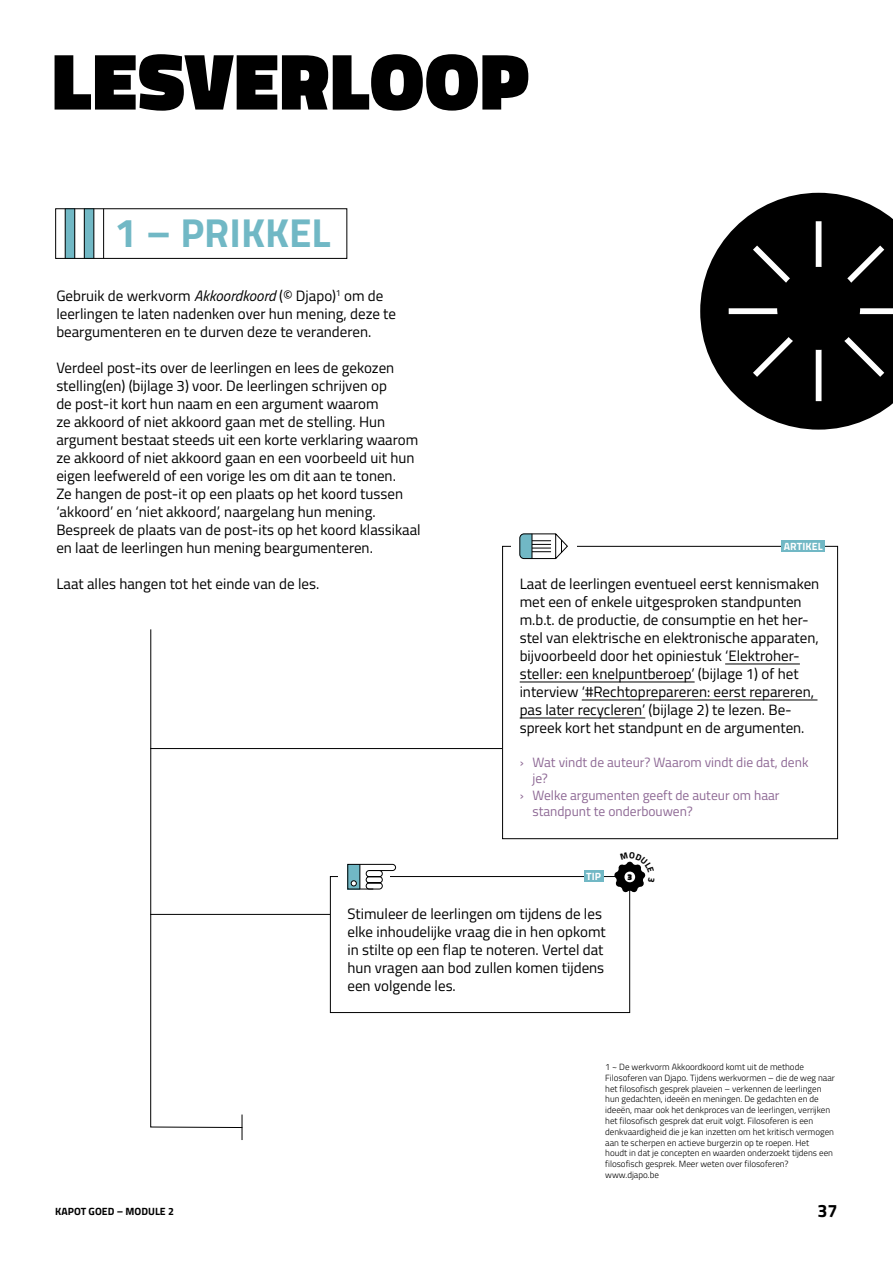
<style>
.page{position:relative;width:893px;height:1263px;background:#fff}
.page>*{position:absolute;margin:0;border:0;box-sizing:border-box;transform-origin:0 0}
.t1{font:900 81px "Titillium Web";letter-spacing:.01em;color:#000}
.t2{font:700 40.5px "Titillium Web";color:#71b8c5}
.t3{font:700 18px "Titillium Web";color:#000}
.t4{font:15px/18px "Titillium Web";color:#000}
.t5{font:13.5px "Titillium Web";color:#8e6995}
.t6{font:700 10.5px "Titillium Web";color:#000}
.t7{font:700 10.5px "Titillium Web";letter-spacing:.01em;color:#fff}
.t8{font:300 9px/10.8px "Titillium Web";color:#000}
.t9{font:900 8.4px "Titillium Web";color:#000}
.s1{font-style:italic}
</style>
<div class="page">
<svg style="left:700px;top:193px;width:193px;height:237px;fill:#000"></svg>
<div style="left:816px;top:221px;width:5px;height:180px;background:#fff"></div>
<div style="left:729px;top:308px;width:164px;height:6px;background:#fff"></div>
<svg style="left:747px;top:239px;width:143px;height:144px;background:#161616"></svg>
<hr style="left:150px;top:748px;width:367px;height:1px;background:#000">
<hr style="left:150px;top:914px;width:249px;height:1px;background:#000">
<div style="left:84px;top:209px;width:10px;height:50px;background:#71b8c5"></div>
<div style="left:65px;top:209px;width:10px;height:50px;background:#71b8c5"></div>
<div style="left:55px;top:208px;width:292px;height:51px;border:1px solid #000"></div>
<hr style="left:65px;top:209px;width:1px;height:49px;background:#000">
<hr style="left:74px;top:209px;width:1px;height:49px;background:#000">
<hr style="left:84px;top:209px;width:1px;height:49px;background:#000">
<hr style="left:93px;top:209px;width:1px;height:49px;background:#000">
<hr style="left:103px;top:209px;width:1px;height:49px;background:#000">
<div style="left:503px;top:546px;width:335px;height:293px;background:#fff"></div>
<hr style="left:725px;top:664px;width:75px;height:1px;background:#000">
<hr style="left:520px;top:682px;width:175px;height:1px;background:#000">
<hr style="left:582px;top:700px;width:235px;height:1px;background:#000">
<hr style="left:520px;top:718px;width:125px;height:1px;background:#000">
<div style="left:502px;top:546px;width:336px;height:293px;border:1px solid #000"></div>
<div style="left:511px;top:526px;width:65px;height:38px;background:#fff"></div>
<div style="left:782px;top:540px;width:43px;height:12px;background:#71b8c5"></div>
<svg style="left:520px;top:534px;width:48px;height:25px"></svg>
<div style="left:330px;top:876px;width:300px;height:136px;background:#fff"></div>
<div style="left:330px;top:876px;width:300px;height:137px;border:1px solid #000"></div>
<div style="left:339px;top:856px;width:51px;height:38px;background:#fff"></div>
<div style="left:584px;top:871px;width:19px;height:11px;background:#71b8c5"></div>
<svg style="left:348px;top:864px;width:48px;height:25px"></svg>
<svg style="left:150px;top:629px;width:93px;height:499px"></svg>
<svg style="left:242px;top:1114px;width:1px;height:26px"></svg>
<svg style="left:614px;top:861px;width:32px;height:32px"></svg>
<h1 class="t1" style="left:52px;top:22px;width:479px">LESVERLOOP</h1>
<h2 class="t2" style="left:115px;top:202px;width:218px">1 – PRIKKEL</h2>
<p class="t4" style="left:56px;top:286px;width:341px">Gebruik de werkvorm <span class="s1">Akkoordkoord</span> (© Djapo)<sup>1</sup> om de leerlingen te laten nadenken over hun mening, deze te beargumenteren en te durven deze te veranderen.</p>
<p class="t4" style="left:56px;top:358px;width:366px">Verdeel post-its over de leerlingen en lees de gekozen stelling(en) (bijlage 3) voor. De leerlingen schrijven op<br>de post-it kort hun naam en een argument waarom<br>ze akkoord of niet akkoord gaan met de stelling. Hun argument bestaat steeds uit een korte verklaring waarom ze akkoord of niet akkoord gaan en een voorbeeld uit hun eigen leefwereld of een vorige les om dit aan te tonen.<br>Ze hangen de post-it op een plaats op het koord tussen ‘akkoord’ en ‘niet akkoord’, naargelang hun mening.<br>Bespreek de plaats van de post-its op het koord klassikaal en laat de leerlingen hun mening beargumenteren.</p>
<p class="t4" style="left:56px;top:574px;width:264px">Laat alles hangen tot het einde van de les.</p>
<p class="t7" style="left:784px;top:538px;width:40px">ARTIKEL</p>
<p class="t4" style="left:520px;top:574px;width:301px">Laat de leerlingen eventueel eerst kennismaken met een of enkele uitgesproken standpunten m.b.t. de productie, de consumptie en het her&shy;stel van elektrische en elektronische apparaten, bijvoorbeeld door het opiniestuk ‘Elektroher&shy;steller: een knelpuntberoep’ (bijlage 1) of het interview ‘#Rechtoprepareren: eerst repareren, pas later recycleren’ (bijlage 2) te lezen. Be&shy;spreek kort het standpunt en de argumenten.</p>
<p class="t5" style="left:520px;top:752px;width:290px">› Wat vindt de auteur? Waarom vindt die dat, denk</p>
<p class="t5" style="left:532px;top:769px;width:17px">je?</p>
<p class="t5" style="left:520px;top:785px;width:261px">› Welke argumenten geeft de auteur om haar</p>
<p class="t5" style="left:532px;top:801px;width:162px">standpunt te onderbouwen?</p>
<p class="t7" style="left:586px;top:868px;width:16px">TIP</p>
<p class="t9" style="left:627px;top:871px;width:6px">3</p>
<p class="t4" style="left:347px;top:904px;width:260px">Stimuleer de leerlingen om tijdens de les elke inhoudelijke vraag die in hen opkomt in stilte op een flap te noteren. Vertel dat hun vragen aan bod zullen komen tijdens een volgende les.</p>
<p class="t8" style="left:605px;top:1061px;width:231px">1 ~ De werkvorm Akkoordkoord komt uit de methode Filosoferen van Djapo. Tijdens werkvormen – die de weg naar het filosofisch gesprek plaveien – verkennen de leerlingen hun gedachten, ideeën en meningen. De gedachten en de ideeën, maar ook het denkproces van de leerlingen, verrijken het filosofisch gesprek dat eruit volgt. Filosoferen is een denkvaardigheid die je kan inzetten om het kritisch vermogen aan te scherpen en actieve burgerzin op te roepen. Het<br>houdt in dat je concepten en waarden onderzoekt tijdens een filosofisch gesprek. Meer weten over filosoferen? www.djapo.be</p>
<p class="t6" style="left:55px;top:1203px;width:120px">KAPOT GOED – MODULE 2</p>
<p class="t3" style="left:817px;top:1197px;width:22px">37</p>
</div>
